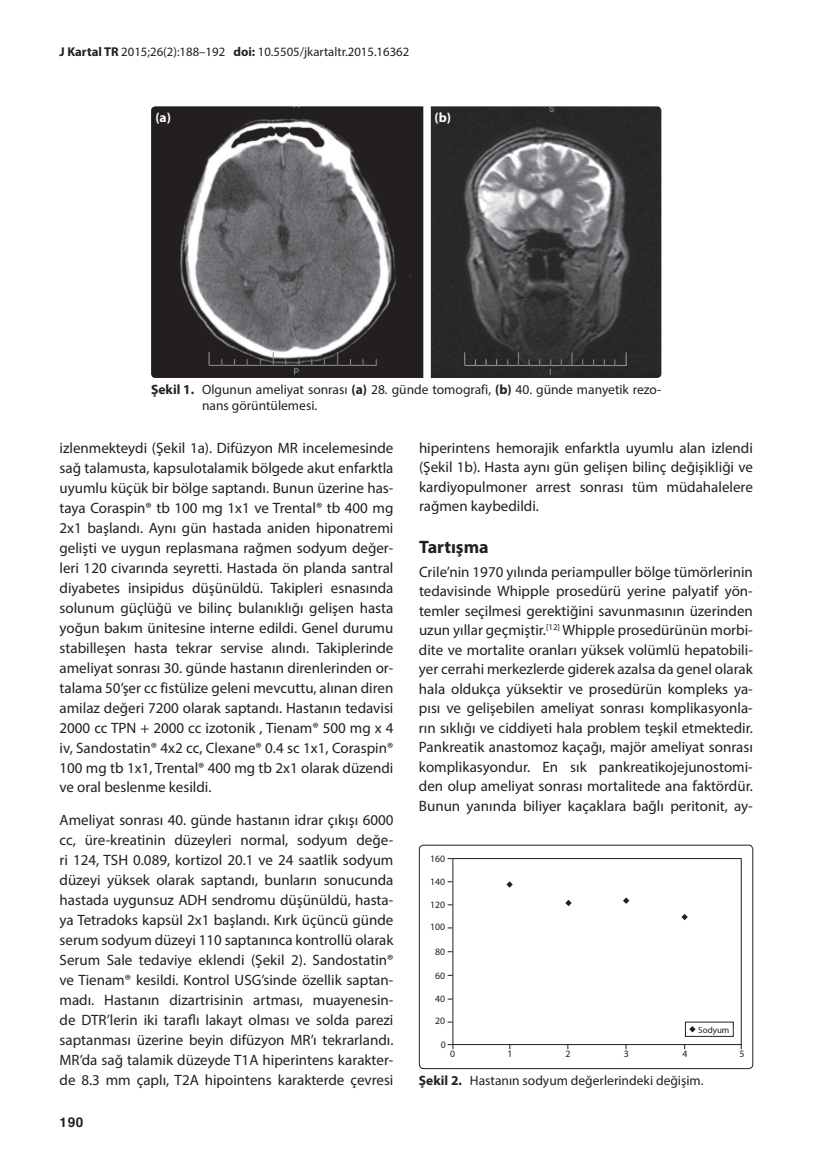
<style>
.page{position:relative;width:838px;height:1170px;background:#fff}
.page>*{position:absolute;margin:0;border:0;box-sizing:border-box;transform-origin:0 0}
.t1{font:700 18px "Myriad Pro";color:#231f20}
.t2{font:15px/20px "Myriad Pro";color:#231f20;text-align:justify}
.t3{font:13.5px/16.2px "Myriad Pro";color:#231f20}
.t4{font:700 13.5px "Myriad Pro";color:#fff}
.t5{font:700 13.5px "Helvetica";color:#231f20}
.t6{font:12.75px "Myriad Pro";color:#231f20}
.t7{font:9.75px "Myriad Pro";color:#231f20}
.t8{font:9px "Myriad Pro";color:#231f20}
.s1{font-weight:700}
</style>
<div class="page">
<img style="left:151px;top:106px;width:272px;height:272px">
<img style="left:431px;top:106px;width:230px;height:272px">
<div style="left:419px;top:844px;width:334px;height:224px;border:1px solid #231f20;border-radius:4px"></div>
<svg style="left:447px;top:1044px;width:6px;height:5px"></svg>
<div style="left:452px;top:858px;width:289px;height:186px;border:1px solid #231f20"></div>
<svg style="left:506px;top:881px;width:7px;height:6px"></svg>
<svg style="left:565px;top:900px;width:6px;height:6px"></svg>
<svg style="left:623px;top:897px;width:6px;height:6px"></svg>
<svg style="left:681px;top:914px;width:7px;height:6px"></svg>
<svg style="left:689px;top:1026px;width:6px;height:6px"></svg>
<p class="t6" style="left:60px;top:44px;width:351px"><span class="s1">J Kartal TR</span> 2015;26(2):188–192 <span class="s1">doi:</span> 10.5505/jkartaltr.2015.16362</p>
<p class="t4" style="left:155px;top:109px;width:17px">(a)</p>
<p class="t4" style="left:434px;top:109px;width:18px">(b)</p>
<p class="t3" style="left:202px;top:381px;width:461px;text-indent:-51px"><span class="s1">Şekil 1.</span> Olgunun ameliyat sonrası <span class="s1">(a)</span> 28. günde tomografi, <span class="s1">(b)</span> 40. günde manyetik rezo&shy;nans görüntülemesi.</p>
<p class="t2" style="left:60px;top:437px;width:335px">izlenmekteydi (Şekil 1a). Difüzyon MR incelemesinde sağ talamusta, kapsulotalamik bölgede akut enfarktla uyumlu küçük bir bölge saptandı. Bunun üzerine has&shy;taya Coraspin® tb 100 mg 1x1 ve Trental® tb 400 mg 2x1 başlandı. Aynı gün hastada aniden hiponatremi gelişti ve uygun replasmana rağmen sodyum değer&shy;leri 120 civarında seyretti. Hastada ön planda santral diyabetes insipidus düşünüldü. Takipleri esnasında solunum güçlüğü ve bilinç bulanıklığı gelişen hasta yoğun bakım ünitesine interne edildi. Genel durumu stabilleşen hasta tekrar servise alındı. Takiplerinde ameliyat sonrası 30. günde hastanın direnlerinden or&shy;talama 50’şer cc fistülize geleni mevcuttu, alınan diren amilaz değeri 7200 olarak saptandı. Hastanın tedavisi 2000 cc TPN + 2000 cc izotonik , Tienam® 500 mg x 4 iv, Sandostatin® 4x2 cc, Clexane® 0.4 sc 1x1, Coraspin® 100 mg tb 1x1, Trental® 400 mg tb 2x1 olarak düzendi ve oral beslenme kesildi.</p>
<p class="t2" style="left:60px;top:809px;width:335px">Ameliyat sonrası 40. günde hastanın idrar çıkışı 6000 cc, üre-kreatinin düzeyleri normal, sodyum değe&shy;ri 124, TSH 0.089, kortizol 20.1 ve 24 saatlik sodyum düzeyi yüksek olarak saptandı, bunların sonucunda hastada uygunsuz ADH sendromu düşünüldü, hasta&shy;ya Tetradoks kapsül 2x1 başlandı. Kırk üçüncü günde serum sodyum düzeyi 110 saptanınca kontrollü olarak Serum Sale tedaviye eklendi (Şekil 2). Sandostatin® ve Tienam® kesildi. Kontrol USG’sinde özellik saptan&shy;madı. Hastanın dizartrisinin artması, muayenesin&shy;de DTR’lerin iki taraflı lakayt olması ve solda parezi saptanması üzerine beyin difüzyon MR’ı tekrarlandı.<br>MR’da sağ talamik düzeyde T1A hiperintens karakter&shy;de 8.3 mm çaplı, T2A hipointens karakterde çevresi</p>
<p class="t5" style="left:60px;top:1113px;width:25px">190</p>
<p class="t2" style="left:419px;top:438px;width:335px;line-height:19.5px">hiperintens hemorajik enfarktla uyumlu alan izlendi (Şekil 1b). Hasta aynı gün gelişen bilinç değişikliği ve kardiyopulmoner arrest sonrası tüm müdahalelere rağmen kaybedildi.</p>
<p class="t1" style="left:419px;top:535px;width:71px">Tartışma</p>
<p class="t2" style="left:419px;top:561px;width:335px;line-height:19.5px">Crile’nin 1970 yılında periampuller bölge tümörlerinin tedavisinde Whipple prosedürü yerine palyatif yön&shy;temler seçilmesi gerektiğini savunmasının üzerinden uzun yıllar geçmiştir.<sup>[12]</sup> Whipple prosedürünün morbi&shy;dite ve mortalite oranları yüksek volümlü hepatobili&shy;yer cerrahi merkezlerde giderek azalsa da genel olarak hala oldukça yüksektir ve prosedürün kompleks ya&shy;pısı ve gelişebilen ameliyat sonrası komplikasyonla&shy;rın sıklığı ve ciddiyeti hala problem teşkil etmektedir.<br>Pankreatik anastomoz kaçağı, majör ameliyat sonrası komplikasyondur. En sık pankreatikojejunostomi&shy;den olup ameliyat sonrası mortalitede ana faktördür.<br>Bunun yanında biliyer kaçaklara bağlı peritonit, ay-</p>
<p class="t7" style="left:430px;top:852px;width:17px">160</p>
<p class="t7" style="left:430px;top:875px;width:17px">140</p>
<p class="t7" style="left:430px;top:898px;width:17px">120</p>
<p class="t7" style="left:430px;top:920px;width:17px">100</p>
<p class="t7" style="left:435px;top:945px;width:12px">80</p>
<p class="t7" style="left:435px;top:969px;width:12px">60</p>
<p class="t7" style="left:435px;top:992px;width:12px">40</p>
<p class="t7" style="left:435px;top:1014px;width:12px">20</p>
<p class="t7" style="left:441px;top:1038px;width:7px">0</p>
<p class="t8" style="left:698px;top:1023px;width:33px">Sodyum</p>
<p class="t7" style="left:450px;top:1047px;width:7px">0</p>
<p class="t7" style="left:507px;top:1047px;width:7px">1</p>
<p class="t7" style="left:565px;top:1047px;width:7px">2</p>
<p class="t7" style="left:623px;top:1047px;width:7px">3</p>
<p class="t7" style="left:682px;top:1047px;width:7px">4</p>
<p class="t7" style="left:739px;top:1047px;width:7px">5</p>
<p class="t3" style="left:419px;top:1071px;width:286px"><span class="s1">Şekil 2.</span> Hastanın sodyum değerlerindeki değişim.</p>
</div>
